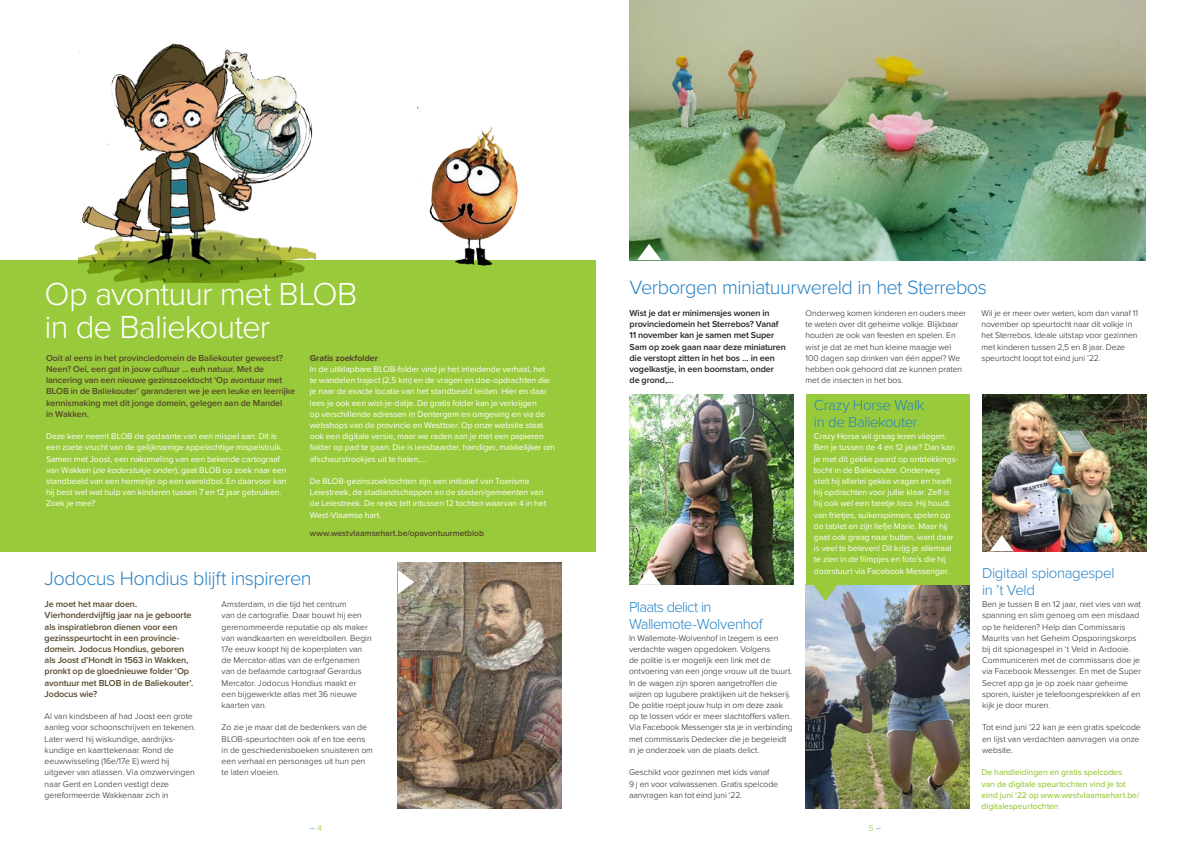
<style>
.page{position:relative;width:1191px;height:842px;background:#fff}
.page>*{position:absolute;margin:0;border:0;box-sizing:border-box;transform-origin:0 0}
.titel1{font:300 33px/33.6px "Proxima Nova";letter-spacing:-.03em;color:#fff}
.titel2{font:300 20px "Proxima Nova";letter-spacing:-.025em;color:#2783c5}
.titel3{font:300 15px/17px "Proxima Nova";letter-spacing:-.025em;color:#2783c5}
.titel3-2{font:300 15px/17px "Proxima Nova";letter-spacing:-.045em;color:#2783c5}
.intro{font:600 9px/11.2px "Proxima Nova";letter-spacing:-.01em;color:#55472a}
.intro-2{font:600 9px/11.2px "Proxima Nova";letter-spacing:-.01em;color:#231f20}
.titel5{font:700 9px "Proxima Nova";letter-spacing:-.01em;color:#55472a}
.t1{font:300 9px "Proxima Nova";color:#2783c5}
.t2{font:300 9px "Proxima Nova";color:#99ca3b}
.body{font:300 8.6px/11.2px "Proxima Nova";letter-spacing:-.005em;color:#231f20}
.body_wit{font:8.6px/11.2px "Proxima Nova";letter-spacing:-.005em;color:#fff}
.body_wit-2{font:500 8.6px/11.2px "Proxima Nova";letter-spacing:-.01em;color:#99ca3b}
.website_-_info{font:600 8.6px "Proxima Nova";letter-spacing:-.01em;color:#55472a}
.s1{font-style:italic}
.s2{color:#99ca3b}
.s3{color:#2783c5}
</style>
<div class="page">
<img style="left:806px;top:585px;width:163px;height:224px">
<div style="left:806px;top:394px;width:163px;height:191px;background:#99ca3b"></div>
<div style="left:0;top:260px;width:595px;height:291px;background:#99ca3b"></div>
<img style="left:398px;top:562px;width:163px;height:247px">
<img style="left:629px;top:394px;width:164px;height:191px">
<img style="left:982px;top:394px;width:164px;height:157px">
<svg style="left:398px;top:570px;width:16px;height:24px"></svg>
<img style="left:417px;top:106px;width:101px;height:160px">
<img style="left:78px;top:43px;width:237px;height:240px">
<img style="left:629px;top:0;width:516px;height:260px">
<svg style="left:637px;top:244px;width:24px;height:16px"></svg>
<svg style="left:813px;top:585px;width:24px;height:16px"></svg>
<svg style="left:637px;top:569px;width:24px;height:16px"></svg>
<svg style="left:989px;top:535px;width:24px;height:16px"></svg>
<p class="titel1" style="left:45px;top:275px;width:314px">Op avontuur met BLOB in de Baliekouter</p>
<p class="titel2" style="left:629px;top:272px;width:359px">Verborgen miniatuurwereld in het Sterrebos</p>
<p class="intro-2" style="left:629px;top:307px;width:158px">Wist je dat er minimensjes wonen in provinciedomein het Sterrebos? Vanaf<br>11 november kan je samen met Super<br>Sam op zoek gaan naar deze miniaturen die verstopt zitten in het bos … in een vogelkastje, in een boomstam, onder de grond,...</p>
<p class="body" style="left:805px;top:307px;width:162px">Onderweg komen kinderen en ouders meer te weten over dit geheime volkje. Blijkbaar houden ze ook van feesten en spelen. En wist je dat ze met hun kleine maagje wel 100 dagen sap drinken van één appel? We hebben ook gehoord dat ze kunnen praten met de insecten in het bos.</p>
<p class="body" style="left:981px;top:307px;width:158px">Wil je er meer over weten, kom dan vanaf 11 november op speurtocht naar dit volkje in het Sterrebos. Ideale uitstap voor gezinnen met kinderen tussen 2,5 en 8 jaar. Deze speurtocht loopt tot eind juni ’22.</p>
<p class="titel3" style="left:814px;top:396px;width:112px">Crazy Horse Walk in de Baliekouter</p>
<p class="body_wit" style="left:814px;top:430px;width:146px">Crazy Horse wil graag leren vliegen.<br>Ben je tussen de 4 en 12 jaar? Dan kan je met dit gekke paard op ontdekkings&shy;tocht in de Baliekouter. Onderweg<br>stelt hij allerlei gekke vragen en heeft hij opdrachten voor jullie klaar. Zelf is hij ook wel een beetje <span class="s1">loco</span>. Hij houdt van frietjes, suikerspinnen, spelen op de tablet en zijn liefje Marie. Maar hij gaat ook graag naar buiten, want daar is veel te beleven! Dit krijg je allemaal te zien in de filmpjes en foto’s die hij doorstuurt via Facebook Messenger.</p>
<p class="titel3-2" style="left:629px;top:598px;width:135px">Plaats delict in<br>Wallemote-Wolvenhof</p>
<p class="body" style="left:629px;top:632px;width:165px">In Wallemote-Wolvenhof in Izegem is een verdachte wagen opgedoken. Volgens<br>de politie is er mogelijk een link met de ontvoering van een jonge vrouw uit de buurt.<br>In de wagen zijn sporen aangetroffen die wijzen op lugubere praktijken uit de hekserij.<br>De politie roept jouw hulp in om deze zaak op te lossen vóór er meer slachtoffers vallen.<br>Via Facebook Messenger sta je in verbinding met commissaris Dedecker die je begeleidt in je onderzoek van de plaats delict.</p>
<p class="body" style="left:629px;top:766px;width:151px">Geschikt voor gezinnen met kids vanaf<br>9 j en voor volwassenen. Gratis spelcode aanvragen kan tot eind juni ‘22.</p>
<p class="titel5" style="left:310px;top:351px;width:70px">Gratis zoekfolder</p>
<p class="body_wit" style="left:310px;top:363px;width:247px">In de uitklapbare BLOB-folder vind je het inleidende verhaal, het<br>te wandelen traject (2,5 km) en de vragen en doe-opdrachten die je naar de exacte locatie van het standbeeld leiden. Hier en daar lees je ook een wist-je-datje. De gratis folder kan je verkrijgen<br>op verschillende adressen in Dentergem en omgeving en via de webshops van de provincie en Westtoer. Op onze website staat ook een digitale versie, maar we raden aan je met een papieren folder op pad te gaan. Die is leesbaarder, handiger, makkelijker om afscheurstrookjes uit te halen,…</p>
<p class="body_wit" style="left:310px;top:475px;width:238px">De BLOB-gezinszoektochten zijn een initiatief van Toerisme Leiestreek, de stadlandschappen en de steden/gemeenten van de Leiestreek. De reeks telt intussen 12 tochten waarvan 4 in het West-Vlaamse hart.</p>
<p class="website_-_info" style="left:310px;top:527px;width:176px">www.westvlaamsehart.be/opavontuurmetblob</p>
<p class="titel2" style="left:45px;top:563px;width:268px">Jodocus Hondius blijft inspireren</p>
<p class="intro" style="left:45px;top:598px;width:150px">Je moet het maar doen.<br>Vierhonderdvijftig jaar na je geboorte als inspiratiebron dienen voor een gezinsspeurtocht in een provincie&shy;domein. Jodocus Hondius, geboren als Joost d’Hondt in 1563 in Wakken, pronkt op de gloednieuwe folder ‘Op avontuur met BLOB in de Baliekouter’.<br>Jodocus wie?</p>
<p class="body" style="left:45px;top:710px;width:152px">Al van kindsbeen af had Joost een grote aanleg voor schoonschrijven en tekenen.<br>Later werd hij wiskundige, aardrijks&shy;kundige en kaarttekenaar. Rond de eeuwwisseling (16e/17e E) werd hij uitgever van atlassen. Via omzwervingen naar Gent en Londen vestigt deze gereformeerde Wakkenaar zich in</p>
<p class="intro" style="left:46px;top:352px;width:251px">Ooit al eens in het provinciedomein de Baliekouter geweest?<br>Neen? Oei, een gat in jouw cultuur … euh natuur. Met de lancering van een nieuwe gezinszoektocht ‘Op avontuur met BLOB in de Baliekouter’ garanderen we je een leuke en leerrijke kennismaking met dit jonge domein, gelegen aan de Mandel<br>in Wakken.</p>
<p class="body_wit" style="left:46px;top:430px;width:242px">Deze keer neemt BLOB de gedaante van een mispel aan. Dit is een zoete vrucht van de gelijknamige appelachtige mispelstruik.<br>Samen met Joost, een nakomeling van een bekende cartograaf van Wakken (<span class="s1">zie kaderstukje onder</span>), gaat BLOB op zoek naar een standbeeld van een hermelijn op een wereldbol. En daarvoor kan hij best wel wat hulp van kinderen tussen 7 en 12 jaar gebruiken.<br>Zoek je mee?</p>
<p class="titel3" style="left:982px;top:564px;width:134px">Digitaal spionagespel in ’t Veld</p>
<p class="body" style="left:982px;top:598px;width:161px">Ben je tussen 8 en 12 jaar, niet vies van wat spanning en slim genoeg om een misdaad op te helderen? Help dan Commissaris Maurits van het Geheim Opsporingskorps bij dit spionagespel in ‘t Veld in Ardooie.<br>Communiceren met de commissaris doe je via Facebook Messenger. En met de Super Secret app ga je op zoek naar geheime sporen, luister je telefoongesprekken af en kijk je door muren.</p>
<p class="body" style="left:982px;top:721px;width:160px">Tot eind juni ‘22 kan je een gratis spelcode en lijst van verdachten aanvragen via onze website.</p>
<p class="body_wit-2" style="left:981px;top:766px;width:160px">De handleidingen en gratis spelcodes<br>van de digitale speurtochten vind je tot eind juni ‘22 op www.westvlaamsehart.be/ digitalespeurtochten</p>
<p class="body" style="left:222px;top:598px;width:151px">Amsterdam, in die tijd het centrum<br>van de cartografie. Daar bouwt hij een gerenommeerde reputatie op als maker van wandkaarten en wereldbollen. Begin 17e eeuw koopt hij de koperplaten van de Mercator-atlas van de erfgenamen van de befaamde cartograaf Gerardus Mercator. Jodocus Hondius maakt er een bijgewerkte atlas met 36 nieuwe kaarten van.</p>
<p class="body" style="left:222px;top:721px;width:153px">Zo zie je maar dat de bedenkers van de BLOB-speurtochten ook af en toe eens in de geschiedenisboeken snuisteren om een verhaal en personages uit hun pen te laten vloeien.</p>
<p class="t1" style="left:310px;top:821px;width:14px">– <span class="s2">4</span></p>
<p class="t2" style="left:868px;top:821px;width:14px">5 <span class="s3">–</span></p>
</div>
